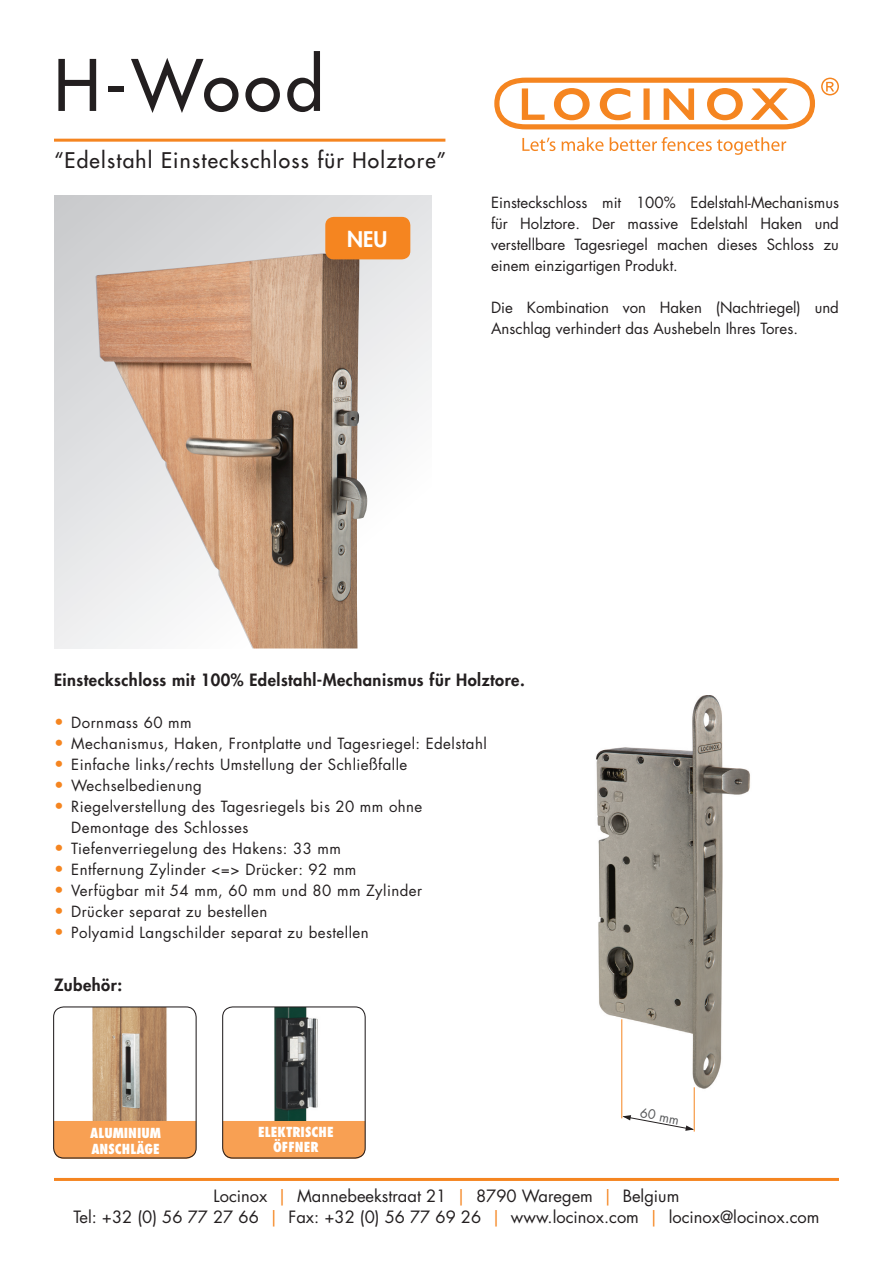
<style>
.page{position:relative;width:893px;height:1263px;background:#fff}
.page>*{position:absolute;margin:0;border:0;box-sizing:border-box;transform-origin:0 0}
.t1{font:500 69px "Futura Std";color:#231f20}
.t2{font:500 21px "Futura Std";letter-spacing:.06em;color:#231f20}
.t3{font:800 21px "Futura Std";color:#fff}
.t4{font:16.5px/21px "Futura Std";color:#231f20;text-align:center}
.t5{font:800 16.5px "Futura Std";letter-spacing:.03em;color:#231f20}
.t6{font:15px/21px "Futura Std";letter-spacing:.03em;color:#231f20}
.t7{font:15px/21px "Futura Std";color:#231f20}
.t8{font:800 condensed 13.5px/16.2px "Futura Std";color:#fff}
.t9{font:12.75px "Futura Std";color:#57585a}
.s1{font-size:16.5px;color:#f58520}
.s2{color:#f58520}
</style>
<div class="page">
<svg style="left:54px;top:196px;width:378px;height:452px"></svg>
<img style="left:95px;top:253px;width:273px;height:395px">
<img style="left:274px;top:1008px;width:86px;height:113px">
<div style="left:223px;top:1121px;width:142px;height:38px;background:#f8a053"></div>
<div style="left:222px;top:1006px;width:144px;height:152px;border:1px solid #231f20;border-radius:10px"></div>
<img style="left:92px;top:1008px;width:98px;height:113px">
<div style="left:53px;top:1121px;width:143px;height:38px;background:#f8a053"></div>
<div style="left:53px;top:1006px;width:144px;height:152px;border:1px solid #231f20;border-radius:10px"></div>
<img style="left:596px;top:696px;width:154px;height:423px">
<hr style="left:694px;top:1087px;width:1px;height:44px;background:#f58520">
<hr style="left:621px;top:1019px;width:1px;height:99px;background:#f58520">
<svg style="left:622px;top:1115px;width:72px;height:16px"></svg>
<hr style="left:54px;top:1178px;width:785px;height:3px;background:#f58520">
<div style="left:325px;top:217px;width:85px;height:42px;background:#f58520;border-radius:9px"></div>
<svg style="left:494px;top:78px;width:321px;height:51px"></svg>
<svg style="left:821px;top:78px;width:18px;height:17px"></svg>
<svg style="left:522px;top:138px;width:33px;height:13px"></svg>
<svg style="left:562px;top:137px;width:41px;height:14px"></svg>
<svg style="left:610px;top:137px;width:176px;height:18px"></svg>
<hr style="left:54px;top:139px;width:391px;height:3px;background:#f58520">
<h1 class="t1" style="left:54px;top:42px;width:271px">H-Wood</h1>
<h2 class="t2" style="left:54px;top:147px;width:394px">“Edelstahl Einsteckschloss für Holztore”</h2>
<h2 class="t3" style="left:347px;top:226px;width:42px">NEU</h2>
<p class="t6" style="left:491px;top:192px;width:349px;text-align:justify">Einsteckschloss mit 100% Edelstahl-Mechanismus für Holztore. Der massive Edelstahl Haken und verstellbare Tagesriegel machen dieses Schloss zu einem einzigartigen Produkt.</p>
<p class="t7" style="left:491px;top:297px;width:349px">Die Kombination von Haken (Nachtriegel) und<br>Anschlag verhindert das Aushebeln Ihres Tores.</p>
<p class="t5" style="left:54px;top:669px;width:472px">Einsteckschloss mit 100% Edelstahl-Mechanismus für Holztore.</p>
<p class="t6" style="left:54px;top:712px;width:139px"><span class="s1">•</span> Dornmass 60 mm</p>
<p class="t6" style="left:54px;top:733px;width:434px"><span class="s1">•</span> Mechanismus, Haken, Frontplatte und Tagesriegel: Edelstahl</p>
<p class="t6" style="left:54px;top:754px;width:355px"><span class="s1">•</span> Einfache links/rechts Umstellung der Schließfalle</p>
<p class="t6" style="left:54px;top:775px;width:149px"><span class="s1">•</span> Wechselbedienung</p>
<p class="t6" style="left:71px;top:796px;width:353px;text-indent:-17px"><span class="s1">•</span> Riegelverstellung des Tagesriegels bis 20 mm ohne<br>Demontage des Schlosses</p>
<p class="t6" style="left:54px;top:838px;width:288px"><span class="s1">•</span> Tiefenverriegelung des Hakens: 33 mm</p>
<p class="t6" style="left:54px;top:859px;width:304px"><span class="s1">•</span> Entfernung Zylinder &lt;=&gt; Drücker: 92 mm</p>
<p class="t6" style="left:54px;top:880px;width:369px"><span class="s1">•</span> Verfügbar mit 54 mm, 60 mm und 80 mm Zylinder</p>
<p class="t6" style="left:54px;top:901px;width:215px"><span class="s1">•</span> Drücker separat zu bestellen</p>
<p class="t6" style="left:54px;top:922px;width:316px"><span class="s1">•</span> Polyamid Langschilder separat zu bestellen</p>
<p class="t5" style="left:54px;top:975px;width:70px">Zubehör:</p>
<p class="t8" style="left:90px;top:1125px;width:72px">ALUMINIUM<br>ANSCHLÄGE</p>
<p class="t8" style="left:258px;top:1124px;width:77px;line-height:15px;text-align:center">ELEKTRISCHE<br>ÖFFNER</p>
<p class="t9" style="left:642px;top:1104px;width:41px;rotate:11deg">60 mm</p>
<p class="t4" style="left:73px;top:1186px;width:748px">Locinox <span class="s2">|</span> Mannebeekstraat 21 <span class="s2">|</span> 8790 Waregem <span class="s2">|</span> Belgium<br>Tel: +32 (0) 56 77 27 66 <span class="s2">|</span> Fax: +32 (0) 56 77 69 26 <span class="s2">|</span> www.locinox.com <span class="s2">|</span> locinox@locinox.com</p>
</div>
